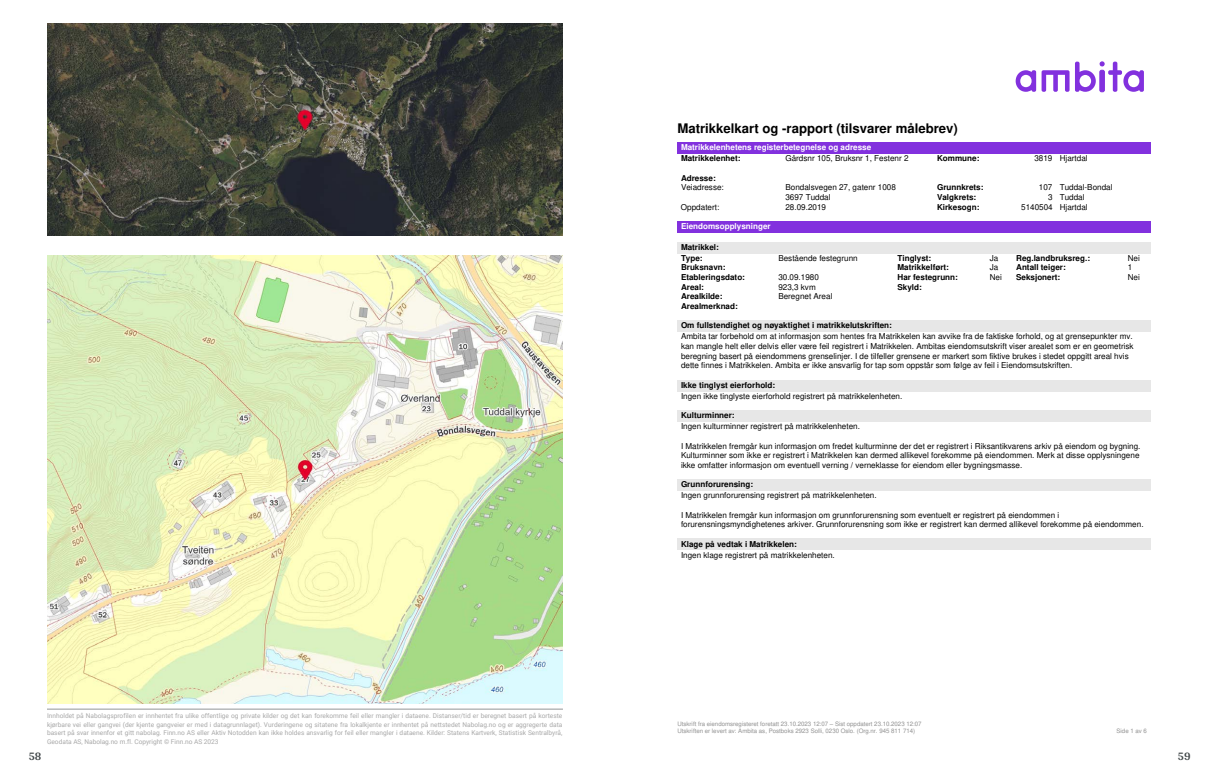
<style>
.page{position:relative;width:1219px;height:782px;background:#fff}
.page>*{position:absolute;margin:0;border:0;box-sizing:border-box;transform-origin:0 0}
.t1{font:700 13.2px "Helvetica";color:#000}
.t2{font:700 12px "Arya";color:#414749}
.t3{font:8.1px/9.6px "Helvetica";color:#000}
.t4{font:700 8.1px/11.2px "Helvetica";color:#000}
.t5{font:700 8.1px "Helvetica";color:#fff}
.t6{font:6.6px/8.6px "Roboto";color:#a8a8a8;text-align:justify}
.t7{font:6.1px/7.1px "Helvetica";color:#909090}
</style>
<div class="page">
<hr style="left:47px;top:708px;width:515px;height:1px;background:#939598">
<img style="left:47px;top:23px;width:515px;height:212px">
<img style="left:47px;top:255px;width:515px;height:448px">
<svg style="left:1016px;top:70px;width:53px;height:22px"></svg>
<svg style="left:1075px;top:61px;width:69px;height:31px"></svg>
<div style="left:677px;top:142px;width:474px;height:12px;background:#8231de"></div>
<div style="left:677px;top:221px;width:474px;height:11px;background:#8231de"></div>
<div style="left:677px;top:242px;width:474px;height:11px;background:#e7e7e7"></div>
<div style="left:677px;top:320px;width:474px;height:12px;background:#e7e7e7"></div>
<div style="left:677px;top:380px;width:474px;height:11px;background:#e7e7e7"></div>
<div style="left:677px;top:410px;width:474px;height:11px;background:#e7e7e7"></div>
<div style="left:677px;top:479px;width:474px;height:11px;background:#e7e7e7"></div>
<div style="left:677px;top:538px;width:474px;height:12px;background:#e7e7e7"></div>
<p class="t6" style="left:47px;top:711px;width:517px">Innholdet på Nabolagsprofilen er innhentet fra ulike offentlige og private kilder og det kan forekomme feil eller mangler i dataene. Distanser/tid er beregnet basert på korteste kjørbare vei eller gangvei (der kjente gangveier er med i datagrunnlaget). Vurderingene og sitatene fra lokalkjente er innhentet på nettstedet Nabolag.no og er aggregerte data basert på svar innenfor et gitt nabolag. Finn.no AS eller Aktiv Notodden kan ikke holdes ansvarlig for feil eller mangler i dataene. Kilder: Statens Kartverk, Statistisk Sentralbyrå, Geodata AS, Nabolag.no m.fl. Copyright © Finn.no AS 2023</p>
<h2 class="t2" style="left:28px;top:749px;width:15px">58</h2>
<h1 class="t1" style="left:677px;top:123px;width:282px">Matrikkelkart og -rapport (tilsvarer målebrev)</h1>
<p class="t5" style="left:681px;top:144px;width:192px">Matrikkelenhetens registerbetegnelse og adresse</p>
<p class="t4" style="left:681px;top:153px;width:61px">Matrikkelenhet:</p>
<p class="t3" style="left:785px;top:154px;width:125px">Gårdsnr 105, Bruksnr 1, Festenr 2</p>
<p class="t4" style="left:937px;top:153px;width:44px">Kommune:</p>
<p class="t3" style="left:1034px;top:154px;width:55px">3819 Hjartdal</p>
<p class="t4" style="left:681px;top:173px;width:36px">Adresse:</p>
<p class="t3" style="left:681px;top:183px;width:44px">Veiadresse:</p>
<p class="t3" style="left:785px;top:183px;width:112px">Bondalsvegen 27, gatenr 1008</p>
<p class="t4" style="left:937px;top:182px;width:48px">Grunnkrets:</p>
<p class="t3" style="left:1039px;top:183px;width:75px">107 Tuddal-Bondal</p>
<p class="t3" style="left:785px;top:193px;width:47px">3697 Tuddal</p>
<p class="t4" style="left:937px;top:192px;width:41px">Valgkrets:</p>
<p class="t3" style="left:1048px;top:193px;width:38px">3 Tuddal</p>
<p class="t3" style="left:681px;top:202px;width:40px">Oppdatert:</p>
<p class="t3" style="left:785px;top:202px;width:42px">28.09.2019</p>
<p class="t4" style="left:937px;top:202px;width:44px">Kirkesogn:</p>
<p class="t3" style="left:1021px;top:202px;width:68px">5140504 Hjartdal</p>
<p class="t5" style="left:681px;top:222px;width:91px">Eiendomsopplysninger</p>
<p class="t4" style="left:681px;top:242px;width:39px">Matrikkel:<br>Type:</p>
<p class="t3" style="left:778px;top:254px;width:81px">Bestående festegrunn</p>
<p class="t4" style="left:897px;top:253px;width:35px">Tinglyst:</p>
<p class="t3" style="left:990px;top:254px;width:10px">Ja</p>
<p class="t4" style="left:1016px;top:253px;width:75px">Reg.landbruksreg.:</p>
<p class="t3" style="left:1128px;top:254px;width:14px">Nei</p>
<p class="t4" style="left:681px;top:262px;width:46px">Bruksnavn:</p>
<p class="t4" style="left:897px;top:262px;width:53px">Matrikkelført:</p>
<p class="t3" style="left:990px;top:263px;width:10px">Ja</p>
<p class="t4" style="left:1016px;top:262px;width:51px">Antall teiger:</p>
<p class="t3" style="left:1128px;top:263px;width:6px">1</p>
<p class="t4" style="left:681px;top:272px;width:66px">Etableringsdato:</p>
<p class="t3" style="left:778px;top:273px;width:42px">30.09.1980</p>
<p class="t4" style="left:897px;top:272px;width:62px">Har festegrunn:</p>
<p class="t3" style="left:990px;top:273px;width:14px">Nei</p>
<p class="t4" style="left:1016px;top:272px;width:46px">Seksjonert:</p>
<p class="t3" style="left:1128px;top:273px;width:14px">Nei</p>
<p class="t4" style="left:681px;top:282px;width:24px">Areal:</p>
<p class="t3" style="left:778px;top:282px;width:39px">923,3 kvm</p>
<p class="t4" style="left:897px;top:282px;width:26px">Skyld:</p>
<p class="t4" style="left:681px;top:291px;width:43px">Arealkilde:</p>
<p class="t3" style="left:778px;top:292px;width:56px">Beregnet Areal</p>
<p class="t4" style="left:681px;top:301px;width:58px">Arealmerknad:</p>
<p class="t4" style="left:681px;top:320px;width:212px">Om fullstendighet og nøyaktighet i matrikkelutskriften:</p>
<p class="t3" style="left:681px;top:332px;width:454px">Ambita tar forbehold om at informasjon som hentes fra Matrikkelen kan avvike fra de faktiske forhold, og at grensepunkter mv. kan mangle helt eller delvis eller være feil registrert i Matrikkelen. Ambitas eiendomsutskrift viser arealet som er en geometrisk beregning basert på eiendommens grenselinjer. I de tilfeller grensene er markert som fiktive brukes i stedet oppgitt areal hvis dette finnes i Matrikkelen. Ambita er ikke ansvarlig for tap som oppstår som følge av feil i Eiendomsutskriften.</p>
<p class="t4" style="left:681px;top:379px;width:96px">Ikke tinglyst eierforhold:</p>
<p class="t3" style="left:681px;top:391px;width:223px">Ingen ikke tinglyste eierforhold registrert på matrikkelenheten.</p>
<p class="t4" style="left:681px;top:410px;width:55px">Kulturminner:</p>
<p class="t3" style="left:681px;top:422px;width:180px">Ingen kulturminner registrert på matrikkelenheten.</p>
<p class="t3" style="left:681px;top:441px;width:461px;text-align:justify">I Matrikkelen fremgår kun informasjon om fredet kulturminne der det er registrert i Riksantikvarens arkiv på eiendom og bygning.<br>Kulturminner som ikke er registrert i Matrikkelen kan dermed allikevel forekomme på eiendommen. Merk at disse opplysningene ikke omfatter informasjon om eventuell verning / verneklasse for eiendom eller bygningsmasse.</p>
<p class="t4" style="left:681px;top:479px;width:74px">Grunnforurensing:</p>
<p class="t3" style="left:681px;top:491px;width:197px">Ingen grunnforurensing registrert på matrikkelenheten.</p>
<p class="t3" style="left:681px;top:510px;width:464px">I Matrikkelen fremgår kun informasjon om grunnforurensning som eventuelt er registrert på eiendommen i forurensningsmyndighetenes arkiver. Grunnforurensning som ikke er registrert kan dermed allikevel forekomme på eiendommen.</p>
<p class="t4" style="left:681px;top:538px;width:117px">Klage på vedtak i Matrikkelen:</p>
<p class="t3" style="left:681px;top:550px;width:155px">Ingen klage registrert på matrikkelenheten.</p>
<p class="t7" style="left:677px;top:720px;width:246px">Utskrift fra eiendomsregisteret foretatt 23.10.2023 12:07 – Sist oppdatert 23.10.2023 12:07<br>Utskriften er levert av: Ambita as, Postboks 2923 Solli, 0230 Oslo. (Org.nr. 945 811 714)</p>
<p class="t7" style="left:1116px;top:727px;width:32px">Side 1 av 6</p>
<h2 class="t2" style="left:1177px;top:749px;width:15px">59</h2>
</div>
